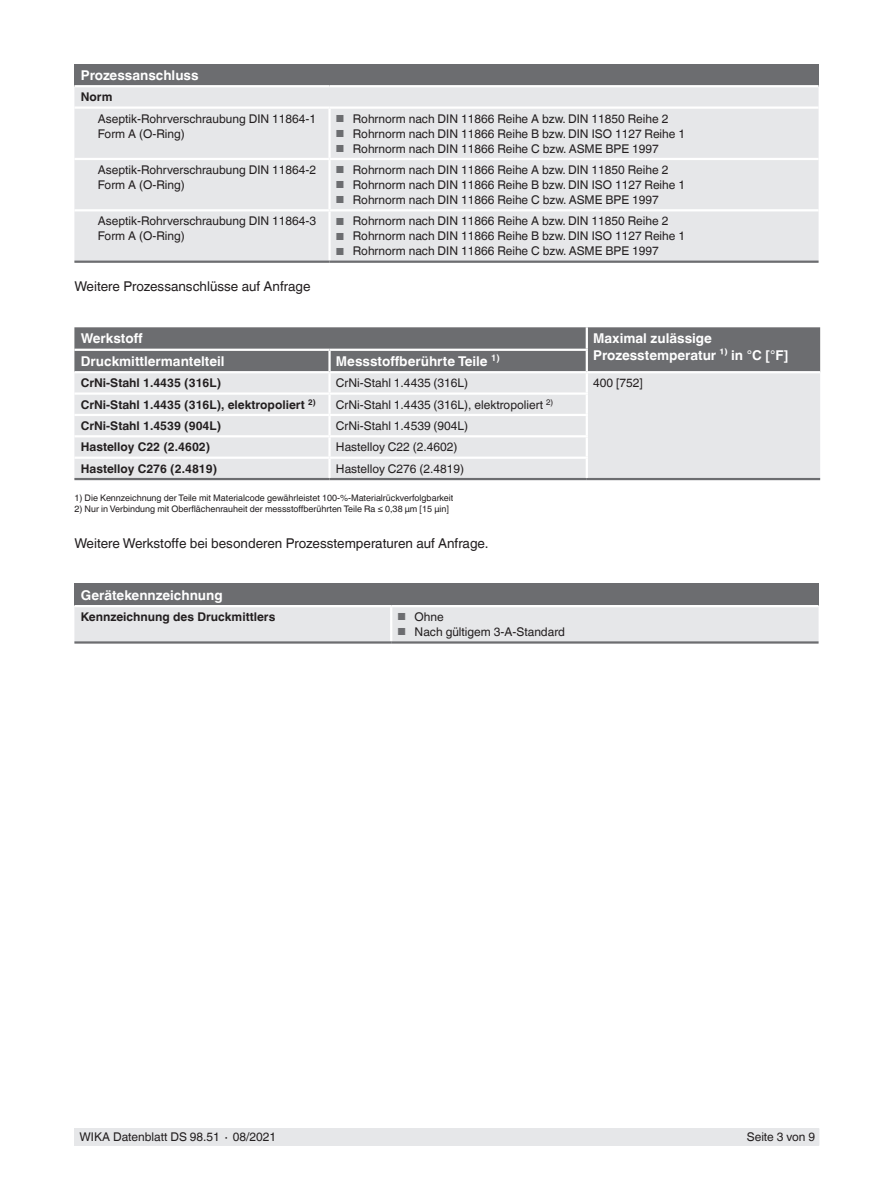
<style>
.page{position:relative;width:893px;height:1188px;background:#fff}
.page>*{position:absolute;margin:0;border:0;box-sizing:border-box;transform-origin:0 0}
.t1{font:700 13.5px/16.5px "Helvetica World";color:#fff}
.t2{font:13.5px "Helvetica World";color:#231f20}
.t3{font:12px/15px "Helvetica World";color:#231f20}
.t4{font:700 12px "Helvetica World";color:#231f20}
.t5{font:9px "Helvetica World";color:#231f20}
.s1{font-size:10.2px;color:#6c6d70}
</style>
<div class="page">
<div style="left:75px;top:1128px;width:744px;height:17px;background:#e6e7e9"></div>
<div style="left:74px;top:64px;width:745px;height:22px;background:#6c6d70"></div>
<div style="left:74px;top:87px;width:745px;height:174px;background:#e6e7e9"></div>
<hr style="left:330px;top:158px;width:489px;height:2px;background:#fff">
<hr style="left:74px;top:209px;width:256px;height:2px;background:#fff">
<hr style="left:330px;top:209px;width:489px;height:2px;background:#fff">
<hr style="left:74px;top:158px;width:256px;height:2px;background:#fff">
<hr style="left:328px;top:160px;width:3px;height:49px;background:#fff">
<hr style="left:328px;top:211px;width:3px;height:50px;background:#fff">
<hr style="left:74px;top:261px;width:256px;height:2px;background:#6c6d70">
<hr style="left:330px;top:261px;width:489px;height:2px;background:#6c6d70">
<hr style="left:328px;top:109px;width:3px;height:49px;background:#fff">
<hr style="left:74px;top:85px;width:256px;height:2px;background:#fff">
<hr style="left:330px;top:85px;width:489px;height:2px;background:#fff">
<hr style="left:74px;top:106px;width:256px;height:3px;background:#fff">
<hr style="left:330px;top:106px;width:489px;height:3px;background:#fff">
<div style="left:74px;top:435px;width:746px;height:43px;background:#e6e7e9"></div>
<hr style="left:74px;top:435px;width:256px;height:2px;background:#fff">
<hr style="left:74px;top:457px;width:256px;height:2px;background:#fff">
<hr style="left:74px;top:478px;width:256px;height:2px;background:#6c6d70">
<hr style="left:330px;top:478px;width:257px;height:2px;background:#6c6d70">
<hr style="left:587px;top:478px;width:233px;height:2px;background:#6c6d70">
<svg style="left:74px;top:327px;width:746px;height:108px;background:#b6b7ba"></svg>
<hr style="left:328px;top:437px;width:3px;height:20px;background:#fff">
<hr style="left:586px;top:437px;width:2px;height:20px;background:#fff">
<hr style="left:328px;top:459px;width:3px;height:19px;background:#fff">
<svg style="left:586px;top:459px;width:2px;height:19px"></svg>
<hr style="left:330px;top:392px;width:258px;height:3px;background:#fff">
<hr style="left:330px;top:414px;width:258px;height:2px;background:#fff">
<hr style="left:330px;top:435px;width:258px;height:2px;background:#fff">
<hr style="left:330px;top:457px;width:258px;height:2px;background:#fff">
<hr style="left:74px;top:414px;width:256px;height:2px;background:#fff">
<div style="left:74px;top:584px;width:745px;height:22px;background:#6c6d70"></div>
<div style="left:74px;top:607px;width:745px;height:34px;background:#e6e7e9"></div>
<hr style="left:390px;top:607px;width:2px;height:34px;background:#fff">
<hr style="left:74px;top:641px;width:317px;height:3px;background:#6c6d70">
<hr style="left:391px;top:641px;width:428px;height:3px;background:#6c6d70">
<hr style="left:74px;top:605px;width:317px;height:2px;background:#fff">
<hr style="left:391px;top:605px;width:428px;height:2px;background:#fff">
<p class="t1" style="left:81px;top:67px;width:119px">Prozessanschluss</p>
<p class="t4" style="left:81px;top:90px;width:33px">Norm</p>
<p class="t3" style="left:98px;top:111px;width:220px">Aseptik-Rohrverschraubung DIN 11864-1<br>Form A (O-Ring)</p>
<p class="t3" style="left:336px;top:111px;width:334px"><span class="s1">■</span> Rohrnorm nach DIN 11866 Reihe A bzw. DIN 11850 Reihe 2</p>
<p class="t3" style="left:336px;top:126px;width:351px"><span class="s1">■</span> Rohrnorm nach DIN 11866 Reihe B bzw. DIN ISO 1127 Reihe 1</p>
<p class="t3" style="left:336px;top:141px;width:324px"><span class="s1">■</span> Rohrnorm nach DIN 11866 Reihe C bzw. ASME BPE 1997</p>
<p class="t3" style="left:98px;top:162px;width:220px">Aseptik-Rohrverschraubung DIN 11864-2<br>Form A (O-Ring)</p>
<p class="t3" style="left:336px;top:162px;width:334px"><span class="s1">■</span> Rohrnorm nach DIN 11866 Reihe A bzw. DIN 11850 Reihe 2</p>
<p class="t3" style="left:336px;top:177px;width:351px"><span class="s1">■</span> Rohrnorm nach DIN 11866 Reihe B bzw. DIN ISO 1127 Reihe 1</p>
<p class="t3" style="left:336px;top:192px;width:324px"><span class="s1">■</span> Rohrnorm nach DIN 11866 Reihe C bzw. ASME BPE 1997</p>
<p class="t3" style="left:98px;top:214px;width:220px">Aseptik-Rohrverschraubung DIN 11864-3<br>Form A (O-Ring)</p>
<p class="t3" style="left:336px;top:214px;width:334px"><span class="s1">■</span> Rohrnorm nach DIN 11866 Reihe A bzw. DIN 11850 Reihe 2</p>
<p class="t3" style="left:336px;top:229px;width:351px"><span class="s1">■</span> Rohrnorm nach DIN 11866 Reihe B bzw. DIN ISO 1127 Reihe 1</p>
<p class="t3" style="left:336px;top:244px;width:324px"><span class="s1">■</span> Rohrnorm nach DIN 11866 Reihe C bzw. ASME BPE 1997</p>
<p class="t2" style="left:74px;top:279px;width:238px">Weitere Prozessanschlüsse auf Anfrage</p>
<p class="t1" style="left:81px;top:330px;width:63px">Werkstoff</p>
<p class="t1" style="left:593px;top:330px;width:196px">Maximal zulässige<br>Prozesstemperatur ¹⁾ in °C [°F]</p>
<p class="t1" style="left:81px;top:353px;width:145px">Druckmittlermantelteil</p>
<p class="t1" style="left:336px;top:353px;width:165px">Messstoffberührte Teile <sup>1)</sup></p>
<p class="t4" style="left:81px;top:376px;width:142px">CrNi-Stahl 1.4435 (316L)</p>
<p class="t3" style="left:336px;top:376px;width:134px">CrNi-Stahl 1.4435 (316L)</p>
<p class="t3" style="left:593px;top:376px;width:51px">400 [752]</p>
<p class="t4" style="left:81px;top:397px;width:236px">CrNi-Stahl 1.4435 (316L), elektropoliert <sup>2)</sup></p>
<p class="t3" style="left:336px;top:397px;width:219px">CrNi-Stahl 1.4435 (316L), elektropoliert <sup>2)</sup></p>
<p class="t4" style="left:81px;top:419px;width:142px">CrNi-Stahl 1.4539 (904L)</p>
<p class="t3" style="left:336px;top:418px;width:134px">CrNi-Stahl 1.4539 (904L)</p>
<p class="t4" style="left:81px;top:440px;width:131px">Hastelloy C22 (2.4602)</p>
<p class="t3" style="left:336px;top:440px;width:123px">Hastelloy C22 (2.4602)</p>
<p class="t4" style="left:81px;top:462px;width:138px">Hastelloy C276 (2.4819)</p>
<p class="t3" style="left:336px;top:461px;width:130px">Hastelloy C276 (2.4819)</p>
<p class="t5" style="left:74px;top:493px;width:380px">1) Die Kennzeichnung der Teile mit Materialcode gewährleistet 100-%-Materialrückverfolgbarkeit</p>
<p class="t5" style="left:74px;top:503px;width:376px">2) Nur in Verbindung mit Oberflächenrauheit der messstoffberührten Teile Ra ≤ 0,38 μm [15 μin]</p>
<p class="t2" style="left:74px;top:535px;width:416px">Weitere Werkstoffe bei besonderen Prozesstemperaturen auf Anfrage.</p>
<p class="t1" style="left:81px;top:587px;width:143px">Gerätekennzeichnung</p>
<p class="t4" style="left:81px;top:610px;width:196px">Kennzeichnung des Druckmittlers</p>
<p class="t3" style="left:398px;top:609px;width:48px"><span class="s1">■</span> Ohne</p>
<p class="t3" style="left:398px;top:624px;width:169px"><span class="s1">■</span> Nach gültigem 3-A-Standard</p>
<p class="t3" style="left:80px;top:1130px;width:198px">WIKA Datenblatt DS 98.51 ∙ 08/2021</p>
<p class="t3" style="left:747px;top:1130px;width:70px">Seite 3 von 9</p>
</div>
